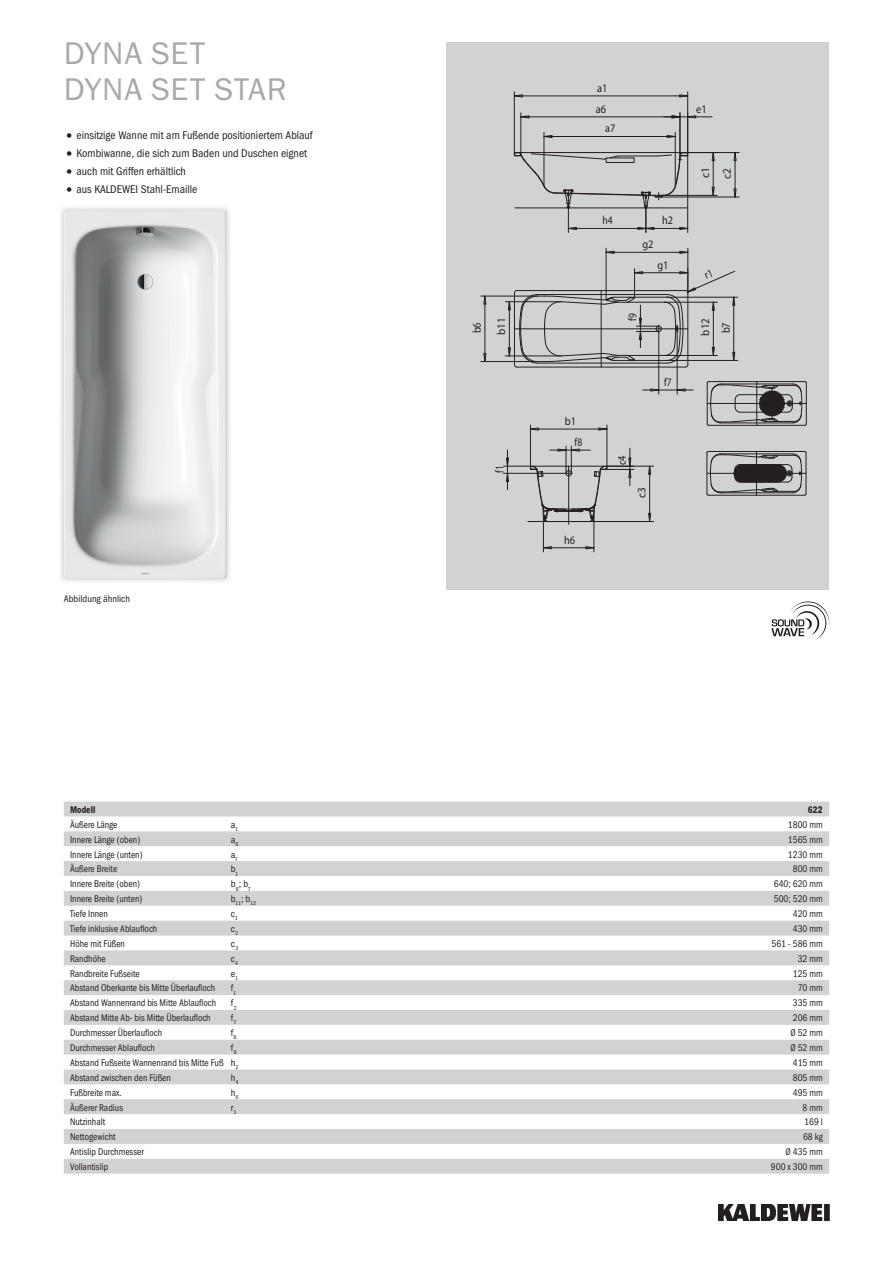
<style>
.page{position:relative;width:893px;height:1263px;background:#fff}
.page>*{position:absolute;margin:0;border:0;box-sizing:border-box;transform-origin:0 0}
.t1{font:31.5px/36px "Franklin Gothic ITC";letter-spacing:.02em;color:#a8a9ad}
.t2{font:11.55px/24.5px "ISOCPEUR";color:#231f20;scale:.89 1}
.t3{font:11.55px/20.9px "ISOCPEUR";color:#231f20;scale:.91 1}
.t4{font:11.55px "ISOCPEUR";color:#231f20}
.t5{font:11.55px "ISOCPEUR";color:#231f20;scale:.82 1}
.t6{font:11.55px/20.4px "ISOCPEUR";color:#231f20;scale:.94 1}
.t7{font:11.55px "ISOCPEUR";color:#231f20;scale:.83 1}
.t8{font:11.55px "ISOCPEUR";color:#231f20;scale:.9 1}
.t9{font:11.25px "Franklin Gothic Cond ITC";color:#231f20}
.t10{font:9.75px "Franklin Gothic Cond ITC";color:#231f20;scale:.95 1}
.t11{font:9.75px "Franklin Gothic Cond ITC";color:#231f20}
.t12{font:600 9.75px "Franklin Gothic Cond ITC";color:#231f20;scale:.95 1}
.t13{font:5.7px "Franklin Gothic Cond ITC";color:#231f20}
.s1{font-size:15.75px}
</style>
<div class="page">
<img style="left:719px;top:1204px;width:110px;height:16px">
<div style="left:446px;top:43px;width:383px;height:547px;background:#d1d2d4"></div>
<svg style="left:514px;top:92px;width:225px;height:140px"></svg>
<img style="left:60px;top:207px;width:170px;height:375px">
<img style="left:64px;top:210px;width:162px;height:368px">
<svg style="left:64px;top:801px;width:765px;height:373px"></svg>
<svg style="left:771px;top:601px;width:58px;height:39px"></svg>
<svg style="left:481px;top:248px;width:326px;height:304px"></svg>
<h1 class="t1" style="left:64px;top:35px;width:224px">DYNA SET<br>DYNA SET STAR</h1>
<p class="t9" style="left:64px;top:129px;width:250px"><span class="s1">•</span> einsitzige Wanne mit am Fußende positioniertem Ablauf</p>
<p class="t9" style="left:64px;top:147px;width:245px"><span class="s1">•</span> Kombiwanne, die sich zum Baden und Duschen eignet</p>
<p class="t9" style="left:64px;top:165px;width:124px"><span class="s1">•</span> auch mit Griffen erhältlich</p>
<p class="t9" style="left:64px;top:183px;width:135px"><span class="s1">•</span> aus KALDEWEI Stahl-Emaille</p>
<p class="t11" style="left:64px;top:593px;width:68px">Abbildung ähnlich</p>
<p class="t3" style="left:596px;top:77px;width:14px">a1 a6</p>
<p class="t2" style="left:605px;top:116px;width:13px">a7</p>
<p class="t7" style="left:603px;top:213px;width:14px">h4</p>
<p class="t2" style="left:662px;top:208px;width:14px">h2</p>
<p class="t2" style="left:642px;top:232px;width:14px">g2</p>
<p class="t3" style="left:657px;top:254px;width:14px">g1</p>
<p class="t3" style="left:696px;top:98px;width:13px">e1</p>
<p class="t4" style="left:698px;top:178px;width:13px;rotate:-90deg">c1</p>
<p class="t4" style="left:720px;top:179px;width:12px;rotate:-90deg">c2</p>
<p class="t5" style="left:625px;top:321px;width:11px;rotate:-90deg">f9</p>
<p class="t2" style="left:464px;top:335px;width:21px;rotate:-90deg">b6 b11</p>
<p class="t6" style="left:695px;top:335px;width:20px;rotate:-90deg">b12 b7</p>
<p class="t5" style="left:492px;top:473px;width:11px;rotate:-90deg">f1</p>
<p class="t3" style="left:575px;top:410px;width:10px;text-indent:-10px">b1 f8</p>
<p class="t2" style="left:564px;top:527px;width:14px">h6</p>
<p class="t5" style="left:664px;top:375px;width:11px">f7</p>
<p class="t8" style="left:615px;top:465px;width:13px;rotate:-90deg">c4</p>
<p class="t4" style="left:634px;top:498px;width:12px;rotate:-90deg">c3</p>
<p class="t12" style="left:70px;top:804px;width:28px">Modell</p>
<p class="t12" style="left:808px;top:804px;width:17px">622</p>
<p class="t10" style="left:70px;top:819px;width:51px">Äußere Länge</p>
<p class="t11" style="left:231px;top:819px;width:9px">a<sub>1</sub></p>
<p class="t10" style="left:788px;top:819px;width:38px">1800 mm</p>
<p class="t10" style="left:70px;top:834px;width:75px">Innere Länge (oben)</p>
<p class="t11" style="left:231px;top:834px;width:9px">a<sub>6</sub></p>
<p class="t10" style="left:788px;top:834px;width:38px">1565 mm</p>
<p class="t10" style="left:70px;top:848px;width:78px">Innere Länge (unten)</p>
<p class="t11" style="left:231px;top:848px;width:9px">a<sub>7</sub></p>
<p class="t10" style="left:788px;top:848px;width:38px">1230 mm</p>
<p class="t10" style="left:70px;top:863px;width:51px">Äußere Breite</p>
<p class="t11" style="left:231px;top:863px;width:9px">b<sub>1</sub></p>
<p class="t10" style="left:793px;top:863px;width:33px">800 mm</p>
<p class="t10" style="left:70px;top:878px;width:75px">Innere Breite (oben)</p>
<p class="t11" style="left:231px;top:878px;width:21px">b<sub>6</sub>; b<sub>7</sub></p>
<p class="t10" style="left:774px;top:878px;width:53px">640; 620 mm</p>
<p class="t10" style="left:70px;top:893px;width:78px">Innere Breite (unten)</p>
<p class="t13" style="left:231px;top:900px;width:27px"><sup>b</sup>11<sup>;</sup> <sup>b</sup>12</p>
<p class="t10" style="left:774px;top:893px;width:53px">500; 520 mm</p>
<p class="t10" style="left:70px;top:908px;width:41px">Tiefe Innen</p>
<p class="t11" style="left:231px;top:908px;width:8px">c<sub>1</sub></p>
<p class="t10" style="left:793px;top:908px;width:33px">420 mm</p>
<p class="t10" style="left:70px;top:923px;width:93px">Tiefe inklusive Ablaufloch</p>
<p class="t11" style="left:231px;top:923px;width:9px">c<sub>2</sub></p>
<p class="t10" style="left:793px;top:923px;width:33px">430 mm</p>
<p class="t10" style="left:70px;top:938px;width:59px">Höhe mit Füßen</p>
<p class="t11" style="left:231px;top:938px;width:9px">c<sub>3</sub></p>
<p class="t10" style="left:771px;top:938px;width:56px">561 - 586 mm</p>
<p class="t10" style="left:70px;top:953px;width:39px">Randhöhe</p>
<p class="t11" style="left:231px;top:953px;width:9px">c<sub>4</sub></p>
<p class="t10" style="left:798px;top:953px;width:28px">32 mm</p>
<p class="t10" style="left:70px;top:967px;width:75px">Randbreite Fußseite</p>
<p class="t11" style="left:231px;top:967px;width:9px">e<sub>1</sub></p>
<p class="t10" style="left:793px;top:967px;width:33px">125 mm</p>
<p class="t10" style="left:70px;top:982px;width:154px">Abstand Oberkante bis Mitte Überlaufloch</p>
<p class="t11" style="left:231px;top:982px;width:7px">f<sub>1</sub></p>
<p class="t10" style="left:798px;top:982px;width:28px">70 mm</p>
<p class="t10" style="left:70px;top:997px;width:155px">Abstand Wannenrand bis Mitte Ablaufloch</p>
<p class="t11" style="left:231px;top:997px;width:7px">f<sub>2</sub></p>
<p class="t10" style="left:793px;top:997px;width:33px">335 mm</p>
<p class="t10" style="left:70px;top:1012px;width:149px">Abstand Mitte Ab- bis Mitte Überlaufloch</p>
<p class="t11" style="left:231px;top:1012px;width:7px">f<sub>7</sub></p>
<p class="t10" style="left:793px;top:1012px;width:33px">206 mm</p>
<p class="t10" style="left:70px;top:1027px;width:98px">Durchmesser Überlaufloch</p>
<p class="t11" style="left:231px;top:1027px;width:7px">f<sub>8</sub></p>
<p class="t10" style="left:790px;top:1027px;width:36px">Ø 52 mm</p>
<p class="t10" style="left:70px;top:1042px;width:91px">Durchmesser Ablaufloch</p>
<p class="t11" style="left:231px;top:1042px;width:7px">f<sub>9</sub></p>
<p class="t10" style="left:790px;top:1042px;width:36px">Ø 52 mm</p>
<p class="t10" style="left:70px;top:1057px;width:179px">Abstand Fußseite Wannenrand bis Mitte Fuß h<sub>2</sub></p>
<p class="t10" style="left:793px;top:1057px;width:33px">415 mm</p>
<p class="t10" style="left:70px;top:1072px;width:108px">Abstand zwischen den Füßen</p>
<p class="t11" style="left:231px;top:1072px;width:9px">h<sub>4</sub></p>
<p class="t10" style="left:793px;top:1072px;width:33px">805 mm</p>
<p class="t10" style="left:70px;top:1087px;width:56px">Fußbreite max.</p>
<p class="t11" style="left:231px;top:1087px;width:9px">h<sub>6</sub></p>
<p class="t10" style="left:793px;top:1087px;width:33px">495 mm</p>
<p class="t10" style="left:70px;top:1101px;width:57px">Äußerer Radius</p>
<p class="t11" style="left:231px;top:1101px;width:7px">r<sub>1</sub></p>
<p class="t10" style="left:803px;top:1101px;width:23px">8 mm</p>
<p class="t10" style="left:70px;top:1116px;width:38px">Nutzinhalt</p>
<p class="t10" style="left:804px;top:1116px;width:21px">169 l</p>
<p class="t10" style="left:70px;top:1131px;width:49px">Nettogewicht</p>
<p class="t10" style="left:803px;top:1131px;width:22px">68 kg</p>
<p class="t10" style="left:70px;top:1146px;width:79px">Antislip Durchmesser</p>
<p class="t10" style="left:785px;top:1146px;width:41px">Ø 435 mm</p>
<p class="t10" style="left:70px;top:1161px;width:42px">Vollantislip</p>
<p class="t10" style="left:771px;top:1161px;width:56px">900 x 300 mm</p>
</div>
